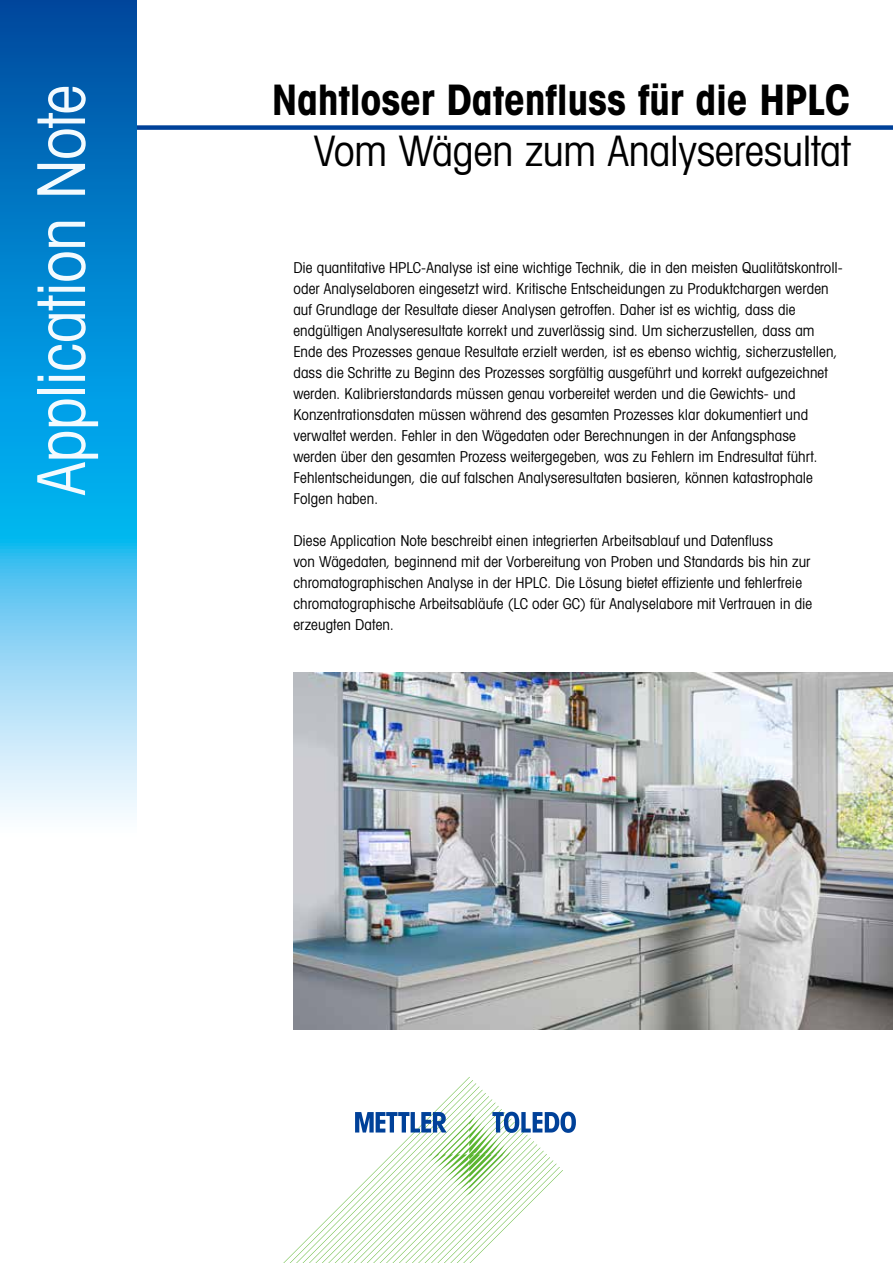
<style>
.page{position:relative;width:893px;height:1263px;background:#fff}
.page>*{position:absolute;margin:0;border:0;box-sizing:border-box;transform-origin:0 0}
.t1{font:66px "Avant Gardefor MT Bk";letter-spacing:-.015em;color:#f3fafe}
.t2{font:42px "Avant Gardefor MT Bd";letter-spacing:-.01em;color:#000}
.t3{font:42px "Avant Gardefor MT Bk";letter-spacing:-.01em;color:#000}
.t4{font:15px/21px "Avant Gardefor MT Bk";letter-spacing:.005em;color:#000}
</style>
<div class="page">
<div style="left:0;top:125px;width:893px;height:5px;background:#004199"></div>
<svg style="left:0;top:0;width:136px;height:817px;background:#35a0db"></svg>
<svg style="left:283px;top:1077px;width:293px;height:186px"></svg>
<img style="left:293px;top:672px;width:600px;height:357px">
<h1 class="t1" style="left:21px;top:495px;width:412px;rotate:-90deg">Application Note</h1>
<h2 class="t2" style="left:272px;top:73px;width:580px">Nahtloser Datenfluss für die HPLC</h2>
<h2 class="t3" style="left:314px;top:125px;width:538px">Vom Wägen zum Analyseresultat</h2>
<p class="t4" style="left:293px;top:256px;width:551px">Die quantitative HPLC-Analyse ist eine wichtige Technik, die in den meisten Qualitätskontroll&shy;oder Analyselaboren eingesetzt wird. Kritische Entscheidungen zu Produktchargen werden auf Grundlage der Resultate dieser Analysen getroffen. Daher ist es wichtig, dass die endgültigen Analyseresultate korrekt und zuverlässig sind. Um sicherzustellen, dass am Ende des Prozesses genaue Resultate erzielt werden, ist es ebenso wichtig, sicherzustellen, dass die Schritte zu Beginn des Prozesses sorgfältig ausgeführt und korrekt aufgezeichnet werden. Kalibrierstandards müssen genau vorbereitet werden und die Gewichts- und Konzentrationsdaten müssen während des gesamten Prozesses klar dokumentiert und verwaltet werden. Fehler in den Wägedaten oder Berechnungen in der Anfangsphase<br>werden über den gesamten Prozess weitergegeben, was zu Fehlern im Endresultat führt.<br>Fehlentscheidungen, die auf falschen Analyseresultaten basieren, können katastrophale Folgen haben.</p>
<p class="t4" style="left:293px;top:529px;width:520px">Diese Application Note beschreibt einen integrierten Arbeitsablauf und Datenfluss<br>von Wägedaten, beginnend mit der Vorbereitung von Proben und Standards bis hin zur chromatographischen Analyse in der HPLC. Die Lösung bietet effiziente und fehlerfreie chromatographische Arbeitsabläufe (LC oder GC) für Analyselabore mit Vertrauen in die erzeugten Daten.</p>
</div>
